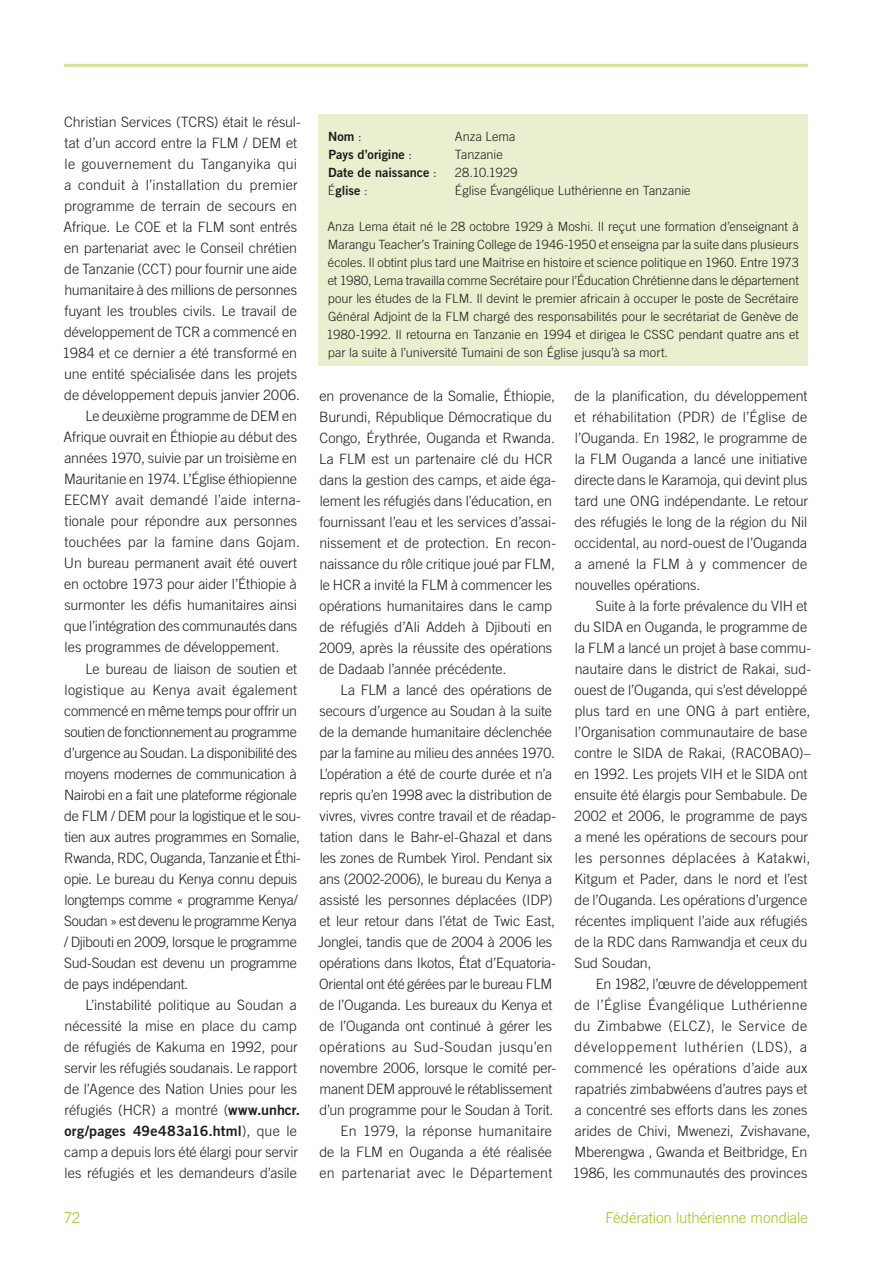
<style>
.page{position:relative;width:893px;height:1263px;background:#fff}
.page>*{position:absolute;margin:0;border:0;box-sizing:border-box;transform-origin:0 0}
.t1{font:300 15px "Trade Gothic LT Std";letter-spacing:-.005em;color:#a5c018}
.t2{font:300 14.25px/21px "Trade Gothic LT Std";letter-spacing:-.005em;color:#1d1d1b}
.t3{font:300 14.25px "Trade Gothic LT Std";letter-spacing:-.025em;color:#1d1d1b}
.t4{font:300 14.25px "Trade Gothic LT Std";letter-spacing:-.03em;color:#1d1d1b}
.t5{font:300 14.25px "Trade Gothic LT Std";letter-spacing:.02em;color:#1d1d1b}
.t6{font:300 14.25px "Trade Gothic LT Std";letter-spacing:.025em;color:#1d1d1b}
.t7{font:300 14.25px "Trade Gothic LT Std";letter-spacing:-.035em;color:#1d1d1b}
.t8{font:14.25px "Trade Gothic LT Std Bd 2";letter-spacing:.015em;color:#1d1d1b}
.t9{font:300 14.25px "Trade Gothic LT Std";letter-spacing:.015em;color:#1d1d1b}
.t10{font:300 12.75px/18px "Trade Gothic LT Std";color:#1d1d1b;text-align:justify}
.t11{font:12.75px "Trade Gothic LT Std Bd 2";color:#1d1d1b}
.s1{font-family:"Trade Gothic LT Std Bd 2";font-weight:400}
.s2{font-family:"Trade Gothic LT Std";font-weight:300}
</style>
<div class="page">
<hr style="left:64px;top:64px;width:744px;height:3px;background:#d5df9a">
<div style="left:319px;top:115px;width:489px;height:251px;background:#eaefcf"></div>
<p class="t2" style="left:64px;top:112px;width:238px">Christian Services (TCRS) était le résul-</p>
<p class="t2" style="left:65px;top:133px;width:234px">tat d’un accord entre la FLM / DEM et</p>
<p class="t5" style="left:65px;top:156px;width:234px">le gouvernement du Tanganyika qui</p>
<p class="t6" style="left:64px;top:177px;width:235px">a conduit à l’installation du premier</p>
<p class="t2" style="left:64px;top:196px;width:234px">programme de terrain de secours en</p>
<p class="t2" style="left:64px;top:217px;width:235px">Afrique. Le COE et la FLM sont entrés</p>
<p class="t2" style="left:64px;top:238px;width:234px">en partenariat avec le Conseil chrétien</p>
<p class="t2" style="left:64px;top:259px;width:234px">de Tanzanie (CCT) pour fournir une aide</p>
<p class="t2" style="left:64px;top:280px;width:234px">humanitaire à des millions de personnes</p>
<p class="t2" style="left:64px;top:301px;width:234px">fuyant les troubles civils. Le travail de</p>
<p class="t2" style="left:64px;top:322px;width:234px">développement de TCR a commencé en</p>
<p class="t2" style="left:63px;top:343px;width:236px">1984 et ce dernier a été transformé en</p>
<p class="t2" style="left:64px;top:364px;width:234px">une entité spécialisée dans les projets</p>
<p class="t2" style="left:64px;top:385px;width:237px">de développement depuis janvier 2006.</p>
<p class="t2" style="left:85px;top:406px;width:213px">Le deuxième programme de DEM en</p>
<p class="t2" style="left:64px;top:427px;width:235px">Afrique ouvrait en Éthiopie au début des</p>
<p class="t2" style="left:64px;top:448px;width:234px">années 1970, suivie par un troisième en</p>
<p class="t2" style="left:64px;top:469px;width:234px">Mauritanie en 1974. L’Église éthiopienne</p>
<p class="t2" style="left:64px;top:490px;width:238px">EECMY avait demandé l’aide interna-</p>
<p class="t2" style="left:65px;top:511px;width:234px">tionale pour répondre aux personnes</p>
<p class="t9" style="left:65px;top:534px;width:237px">touchées par la famine dans Gojam.</p>
<p class="t2" style="left:64px;top:553px;width:235px">Un bureau permanent avait été ouvert</p>
<p class="t2" style="left:64px;top:574px;width:234px">en octobre 1973 pour aider l’Éthiopie à</p>
<p class="t2" style="left:64px;top:595px;width:234px">surmonter les défis humanitaires ainsi</p>
<p class="t2" style="left:64px;top:616px;width:234px">que l’intégration des communautés dans</p>
<p class="t2" style="left:65px;top:637px;width:216px">les programmes de développement.</p>
<p class="t2" style="left:85px;top:658px;width:213px">Le bureau de liaison de soutien et</p>
<p class="t5" style="left:65px;top:681px;width:234px">logistique au Kenya avait également</p>
<p class="t4" style="left:64px;top:702px;width:234px">commencé en même temps pour offrir un</p>
<p class="t4" style="left:64px;top:723px;width:234px">soutien de fonctionnement au programme</p>
<p class="t3" style="left:64px;top:744px;width:234px">d’urgence au Soudan. La disponibilité des</p>
<p class="t3" style="left:64px;top:765px;width:234px">moyens modernes de communication à</p>
<p class="t3" style="left:64px;top:786px;width:234px">Nairobi en a fait une plateforme régionale</p>
<p class="t3" style="left:64px;top:807px;width:238px">de FLM / DEM pour la logistique et le sou-</p>
<p class="t3" style="left:65px;top:828px;width:237px">tien aux autres programmes en Somalie,</p>
<p class="t3" style="left:64px;top:849px;width:238px">Rwanda, RDC, Ouganda, Tanzanie et Éthi-</p>
<p class="t3" style="left:64px;top:870px;width:234px">opie. Le bureau du Kenya connu depuis</p>
<p class="t3" style="left:65px;top:891px;width:235px">longtemps comme « programme Kenya/</p>
<p class="t7" style="left:64px;top:912px;width:234px">Soudan » est devenu le programme Kenya</p>
<p class="t3" style="left:64px;top:933px;width:234px">/ Djibouti en 2009, lorsque le programme</p>
<p class="t3" style="left:64px;top:954px;width:234px">Sud-Soudan est devenu un programme</p>
<p class="t4" style="left:64px;top:975px;width:126px">de pays indépendant.</p>
<p class="t2" style="left:85px;top:994px;width:213px">L’instabilité politique au Soudan a</p>
<p class="t2" style="left:64px;top:1015px;width:234px">nécessité la mise en place du camp</p>
<p class="t2" style="left:64px;top:1036px;width:235px">de réfugiés de Kakuma en 1992, pour</p>
<p class="t2" style="left:64px;top:1057px;width:234px">servir les réfugiés soudanais. Le rapport</p>
<p class="t2" style="left:64px;top:1078px;width:234px">de l’Agence des Nation Unies pour les</p>
<p class="t2" style="left:64px;top:1099px;width:237px">réfugiés (HCR) a montré (<span class="s1">www.unhcr.</span></p>
<p class="t8" style="left:64px;top:1122px;width:234px">org/pages 49e483a16.html<span class="s2">), que le</span></p>
<p class="t2" style="left:64px;top:1141px;width:235px">camp a depuis lors été élargi pour servir les réfugiés et les demandeurs d’asile</p>
<p class="t11" style="left:328px;top:129px;width:35px">Nom <span class="s2">:</span></p>
<p class="t10" style="left:455px;top:128px;width:62px">Anza Lema</p>
<p class="t11" style="left:328px;top:147px;width:85px">Pays d’origine <span class="s2">:</span></p>
<p class="t10" style="left:455px;top:146px;width:49px">Tanzanie</p>
<p class="t11" style="left:328px;top:165px;width:110px">Date de naissance <span class="s2">:</span></p>
<p class="t10" style="left:455px;top:164px;width:64px">28.10.1929</p>
<p class="t11" style="left:328px;top:183px;width:41px"><span class="s2">É</span>glise <span class="s2">:</span></p>
<p class="t10" style="left:455px;top:182px;width:237px">Église Évangélique Luthérienne en Tanzanie</p>
<p class="t10" style="left:326px;top:218px;width:474px">Anza Lema était né le 28 octobre 1929 à Moshi. Il reçut une formation d’enseignant à Marangu Teacher’s Training College de 1946-1950 et enseigna par la suite dans plusieurs écoles. Il obtint plus tard une Maitrise en histoire et science politique en 1960. Entre 1973 et 1980, Lema travailla comme Secrétaire pour l’Éducation Chrétienne dans le département pour les études de la FLM. Il devint le premier africain à occuper le poste de Secrétaire Général Adjoint de la FLM chargé des responsabilités pour le secrétariat de Genève de 1980-1992. Il retourna en Tanzanie en 1994 et dirigea le CSSC pendant quatre ans et par la suite à l’université Tumaini de son Église jusqu’à sa mort.</p>
<p class="t2" style="left:319px;top:385px;width:238px">en provenance de la Somalie, Éthiopie, Burundi, République Démocratique du Congo, Érythrée, Ouganda et Rwanda.<br>La FLM est un partenaire clé du HCR dans la gestion des camps, et aide éga&shy;lement les réfugiés dans l’éducation, en fournissant l’eau et les services d’assai&shy;nissement et de protection. En recon&shy;naissance du rôle critique joué par FLM, le HCR a invité la FLM à commencer les opérations humanitaires dans le camp de réfugiés d’Ali Addeh à Djibouti en 2009, après la réussite des opérations de Dadaab l’année précédente.</p>
<p class="t2" style="left:318px;top:679px;width:239px;text-align:right">La FLM a lancé des opérations de secours d’urgence au Soudan à la suite de la demande humanitaire déclenchée par la famine au milieu des années 1970.<br>L’opération a été de courte durée et n’a repris qu’en 1998 avec la distribution de vivres, vivres contre travail et de réadap&shy;tation dans le Bahr-el-Ghazal et dans les zones de Rumbek Yirol. Pendant six ans (2002-2006), le bureau du Kenya a assisté les personnes déplacées (IDP) et leur retour dans l’état de Twic East, Jonglei, tandis que de 2004 à 2006 les opérations dans Ikotos, État d’Equatoria-Oriental ont été gérées par le bureau FLM de l’Ouganda. Les bureaux du Kenya et de l’Ouganda ont continué à gérer les opérations au Sud-Soudan jusqu’en novembre 2006, lorsque le comité per&shy;manent DEM approuvé le rétablissement d’un programme pour le Soudan à Torit.<br>En 1979, la réponse humanitaire<br>de la FLM en Ouganda a été réalisée en partenariat avec le Département</p>
<p class="t2" style="left:575px;top:385px;width:235px;text-align:justify">de la planification, du développement et réhabilitation (PDR) de l’Église de l’Ouganda. En 1982, le programme de la FLM Ouganda a lancé une initiative directe dans le Karamoja, qui devint plus tard une ONG indépendante. Le retour des réfugiés le long de la région du Nil occidental, au nord-ouest de l’Ouganda a amené la FLM à y commencer de nouvelles opérations.</p>
<p class="t2" style="left:574px;top:595px;width:238px;text-indent:22px">Suite à la forte prévalence du VIH et du SIDA en Ouganda, le programme de la FLM a lancé un projet à base commu&shy;nautaire dans le district de Rakai, sud&shy;ouest de l’Ouganda, qui s’est développé plus tard en une ONG à part entière, l’Organisation communautaire de base contre le SIDA de Rakai, (RACOBAO)– en 1992. Les projets VIH et le SIDA ont ensuite été élargis pour Sembabule. De 2002 et 2006, le programme de pays a mené les opérations de secours pour les personnes déplacées à Katakwi, Kitgum et Pader, dans le nord et l’est de l’Ouganda. Les opérations d’urgence récentes impliquent l’aide aux réfugiés de la RDC dans Ramwandja et ceux du Sud Soudan,</p>
<p class="t2" style="left:573px;top:973px;width:239px;text-indent:23px">En 1982, l’œuvre de développement de l’Église Évangélique Luthérienne du Zimbabwe (ELCZ), le Service de développement luthérien (LDS), a commencé les opérations d’aide aux rapatriés zimbabwéens d’autres pays et a concentré ses efforts dans les zones arides de Chivi, Mwenezi, Zvishavane, Mberengwa , Gwanda et Beitbridge, En 1986, les communautés des provinces</p>
<p class="t1" style="left:64px;top:1208px;width:18px">72</p>
<p class="t1" style="left:605px;top:1208px;width:204px">Fédération luthérienne mondiale</p>
</div>
